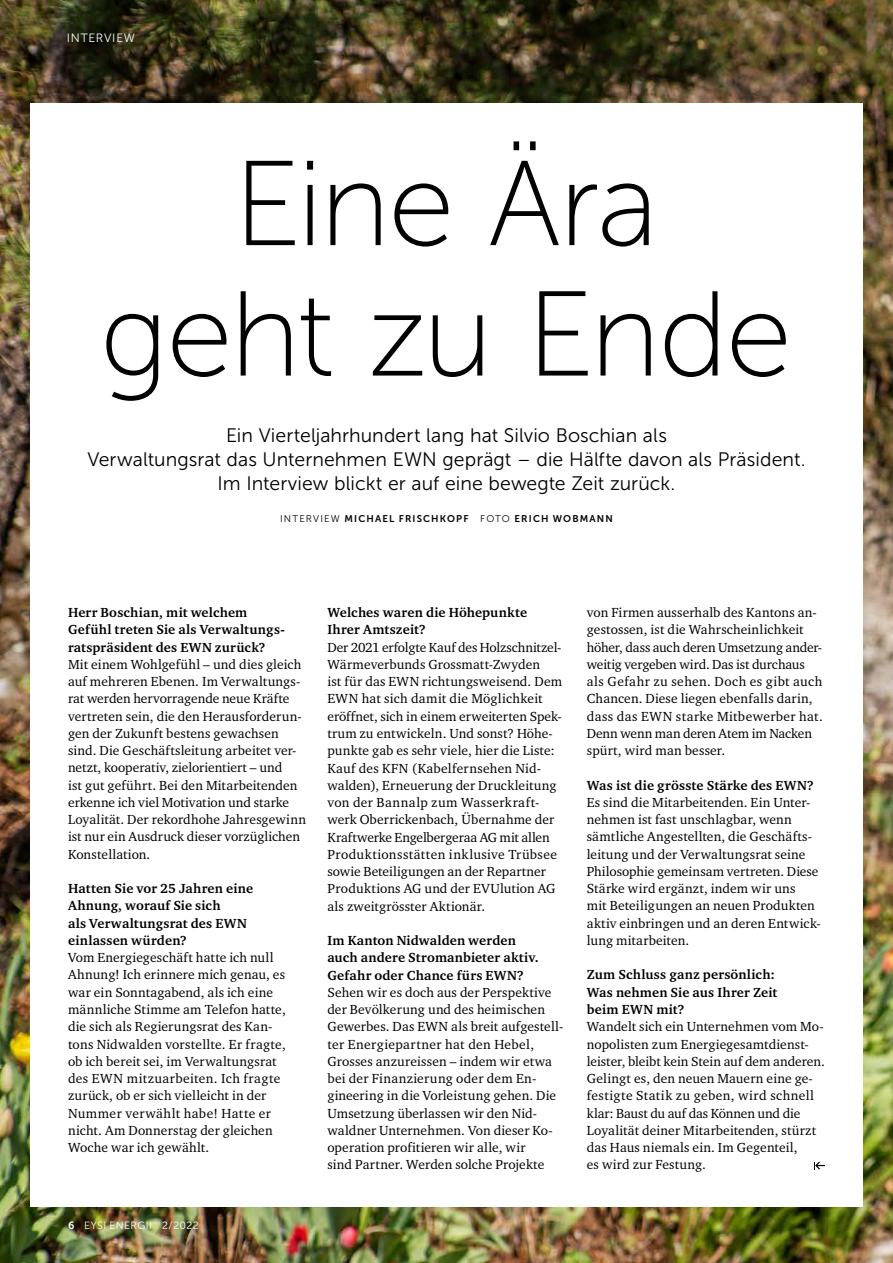
<style>
.page{position:relative;width:893px;height:1263px;background:#fff}
.page>*{position:absolute;margin:0;border:0;box-sizing:border-box;transform-origin:0 0}
.t1{font:120.45px/130.4px "Museo Sans 100";letter-spacing:-.025em;color:#000;text-align:center}
.t2{font:19.5px/24px "Museo Sans 300";letter-spacing:.005em;color:#000;text-align:center}
.t3{font:13.5px/17.2px "Charter ITC Std";letter-spacing:.01em;color:#000}
.t4{font:700 13.5px/17.2px "Charter ITC Std";letter-spacing:.015em;color:#000}
.t5{font:12px "Museo Sans 300";letter-spacing:.065em;color:#fff}
.t6{font:10.5px "Museo Sans 300";letter-spacing:.04em;color:#fff}
.t7{font:9.75px "Museo Sans 700";letter-spacing:.115em;color:#000}
.s1{font-family:"Museo Sans 300"}
.s2{font-family:"Museo Sans 700"}
</style>
<div class="page">
<img style="left:0;top:0;width:893px;height:1263px">
<div style="left:30px;top:103px;width:833px;height:1104px;background:#fff"></div>
<svg style="left:814px;top:1162px;width:11px;height:7px"></svg>
<p class="t5" style="left:67px;top:32px;width:70px">INTERVIEW</p>
<h1 class="t1" style="left:100px;top:140px;width:694px">Eine Ära<br>geht zu Ende</h1>
<h2 class="t2" style="left:87px;top:423px;width:720px">Ein Vierteljahrhundert lang hat Silvio Boschian als<br>Verwaltungsrat das Unternehmen EWN geprägt – die Hälfte davon als Präsident.<br>Im Interview blickt er auf eine bewegte Zeit zurück.</h2>
<p class="t7" style="left:280px;top:514px;width:334px"><span class="s1">INTERVIEW</span> MICHAEL FRISCHKOPF <span class="s1">FOTO</span> ERICH WOBMANN</p>
<p class="t4" style="left:68px;top:604px;width:218px">Herr Boschian, mit welchem<br>Gefühl treten Sie als Verwaltungs&shy;ratspräsident des EWN zurück?</p>
<p class="t3" style="left:68px;top:655px;width:239px">Mit einem Wohlgefühl – und dies gleich auf mehreren Ebenen. Im Verwaltungs&shy;rat werden hervorragende neue Kräfte vertreten sein, die den Herausforderun&shy;gen der Zukunft bestens gewachsen sind. Die Geschäftsleitung arbeitet ver&shy;netzt, kooperativ, zielorientiert – und<br>ist gut geführt. Bei den Mitarbeitenden erkenne ich viel Motivation und starke Loyalität. Der rekordhohe Jahresgewinn ist nur ein Ausdruck dieser vorzüglichen Konstellation.</p>
<p class="t4" style="left:68px;top:880px;width:187px">Hatten Sie vor 25 Jahren eine<br>Ahnung, worauf Sie sich<br>als Verwaltungsrat des EWN einlassen würden?</p>
<p class="t3" style="left:68px;top:949px;width:219px">Vom Energiegeschäft hatte ich null Ahnung! Ich erinnere mich genau, es war ein Sonntagabend, als ich eine männliche Stimme am Telefon hatte, die sich als Regierungsrat des Kan&shy;tons Nidwalden vorstellte. Er fragte, ob ich bereit sei, im Verwaltungsrat des EWN mitzuarbeiten. Ich fragte zurück, ob er sich vielleicht in der Nummer verwählt habe! Hatte er nicht. Am Donnerstag der gleichen Woche war ich gewählt.</p>
<p class="t6" style="left:68px;top:1220px;width:132px"><span class="s2">6</span> EYSI ENERGII 2 / 2022</p>
<p class="t4" style="left:327px;top:604px;width:201px">Welches waren die Höhepunkte<br>Ihrer Amtszeit?</p>
<p class="t3" style="left:327px;top:638px;width:236px">Der 2021 erfolgte Kauf des Holzschnitzel-Wärmeverbunds Grossmatt-Zwyden<br>ist für das EWN richtungsweisend. Dem EWN hat sich damit die Möglichkeit eröffnet, sich in einem erweiterten Spek&shy;trum zu entwickeln. Und sonst? Höhe&shy;punkte gab es sehr viele, hier die Liste:<br>Kauf des KFN (Kabelfernsehen Nid&shy;walden), Erneuerung der Druckleitung von der Bannalp zum Wasserkraft&shy;werk Oberrickenbach, Übernahme der Kraftwerke Engelbergeraa AG mit allen Produktionsstätten inklusive Trübsee sowie Beteiligungen an der Repartner Produktions AG und der EVUlution AG als zweitgrösster Aktionär.</p>
<p class="t4" style="left:327px;top:932px;width:213px">Im Kanton Nidwalden werden auch andere Stromanbieter aktiv.<br>Gefahr oder Chance fürs EWN?</p>
<p class="t3" style="left:327px;top:983px;width:237px">Sehen wir es doch aus der Perspektive der Bevölkerung und des heimischen Gewerbes. Das EWN als breit aufgestell&shy;ter Energiepartner hat den Hebel, Grosses anzureissen – indem wir etwa bei der Finanzierung oder dem En&shy;gineering in die Vorleistung gehen. Die Umsetzung überlassen wir den Nid&shy;waldner Unternehmen. Von dieser Ko&shy;operation profitieren wir alle, wir<br>sind Partner. Werden solche Projekte</p>
<p class="t3" style="left:587px;top:604px;width:238px">von Firmen ausserhalb des Kantons an&shy;gestossen, ist die Wahrscheinlichkeit höher, dass auch deren Umsetzung ander&shy;weitig vergeben wird. Das ist durchaus als Gefahr zu sehen. Doch es gibt auch Chancen. Diese liegen ebenfalls darin, dass das EWN starke Mitbewerber hat.<br>Denn wenn man deren Atem im Nacken spürt, wird man besser.</p>
<p class="t4" style="left:587px;top:776px;width:228px">Was ist die grösste Stärke des EWN?</p>
<p class="t3" style="left:587px;top:793px;width:235px">Es sind die Mitarbeitenden. Ein Unter&shy;nehmen ist fast unschlagbar, wenn sämtliche Angestellten, die Geschäfts&shy;leitung und der Verwaltungsrat seine Philosophie gemeinsam vertreten. Diese Stärke wird ergänzt, indem wir uns<br>mit Beteiligungen an neuen Produkten aktiv einbringen und an deren Entwick&shy;lung mitarbeiten.</p>
<p class="t4" style="left:587px;top:966px;width:192px">Zum Schluss ganz persönlich:<br>Was nehmen Sie aus Ihrer Zeit beim EWN mit?</p>
<p class="t3" style="left:587px;top:1018px;width:240px">Wandelt sich ein Unternehmen vom Mo&shy;nopolisten zum Energiegesamtdienst&shy;leister, bleibt kein Stein auf dem anderen.<br>Gelingt es, den neuen Mauern eine ge&shy;festigte Statik zu geben, wird schnell klar: Baust du auf das Können und die Loyalität deiner Mitarbeitenden, stürzt das Haus niemals ein. Im Gegenteil,<br>es wird zur Festung.</p>
</div>
